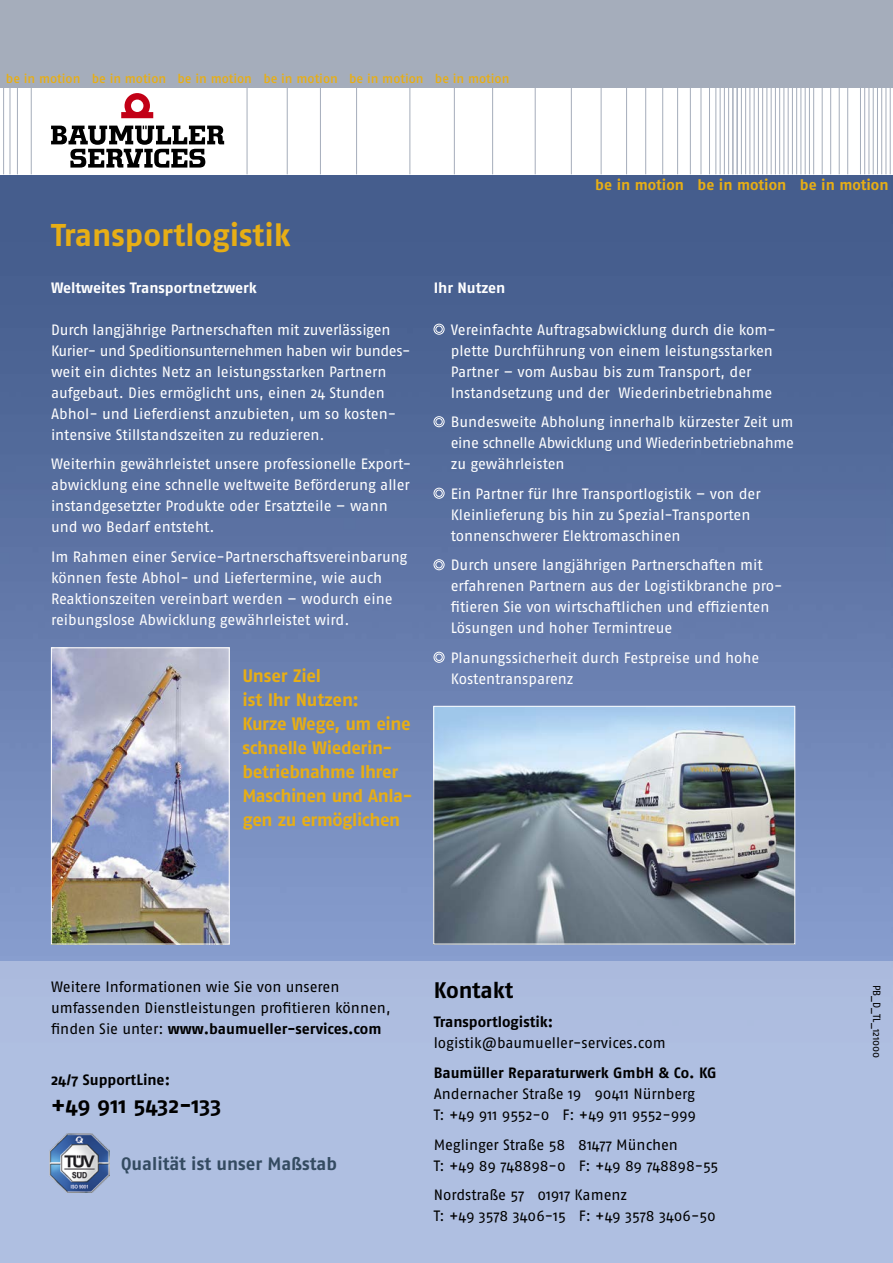
<style>
.page{position:relative;width:893px;height:1263px;background:#fff}
.page>*{position:absolute;margin:0;border:0;box-sizing:border-box;transform-origin:0 0}
.t1{font:700 31.5px "Fago No";color:#e7ae15}
.t2{font:700 22.5px "Fago No";letter-spacing:-.005em;color:#000}
.t3{font:700 18px/24px "Fago No";letter-spacing:-.02em;color:#e7ae15}
.t4{font:700 18px "Fago No";letter-spacing:-.005em;color:#344b61}
.t5{font:15px/21px "Fago No";letter-spacing:-.005em;color:#fff}
.t6{font:15px/21px "Fago No";letter-spacing:-.005em;color:#000}
.t7{font:700 15px "Fago No";color:#000}
.t8{font:700 15px "Fago No";letter-spacing:-.005em;color:#fff}
.t9{font:700 15px "Fago No";color:#e7ae15}
.t10{font:12.75px "Fago No Med";color:#e7ae15}
.t11{font:10.5px "Fago No";color:#000}
.s1{font-weight:700}
</style>
<div class="page">
<img style="left:0;top:174px;width:893px;height:787px">
<div style="left:0;top:961px;width:893px;height:302px;background:#afbfe1"></div>
<img style="left:435px;top:708px;width:358px;height:234px">
<div style="left:433px;top:706px;width:362px;height:238px;border:1px solid #fff"></div>
<img style="left:53px;top:649px;width:175px;height:293px">
<div style="left:51px;top:647px;width:179px;height:297px;border:1px solid #fff"></div>
<svg style="left:433px;top:324px;width:12px;height:11px"></svg>
<svg style="left:433px;top:416px;width:12px;height:11px"></svg>
<svg style="left:433px;top:488px;width:12px;height:11px"></svg>
<svg style="left:433px;top:559px;width:12px;height:11px"></svg>
<svg style="left:433px;top:652px;width:12px;height:11px"></svg>
<svg style="left:51px;top:93px;width:174px;height:75px"></svg>
<hr style="left:356px;top:87px;width:1px;height:87px;background:#a5adbb">
<hr style="left:320px;top:87px;width:1px;height:87px;background:#a5adbb">
<hr style="left:31px;top:87px;width:1px;height:87px;background:#a5adbb">
<hr style="left:247px;top:87px;width:1px;height:87px;background:#a5adbb">
<hr style="left:17px;top:87px;width:1px;height:87px;background:#a5adbb">
<hr style="left:10px;top:87px;width:1px;height:87px;background:#a5adbb">
<hr style="left:3px;top:87px;width:1px;height:87px;background:#a5adbb">
<hr style="left:890px;top:87px;width:1px;height:87px;background:#a5adbb">
<hr style="left:885px;top:87px;width:1px;height:87px;background:#a5adbb">
<hr style="left:881px;top:87px;width:1px;height:87px;background:#a5adbb">
<hr style="left:877px;top:87px;width:1px;height:87px;background:#a5adbb">
<hr style="left:873px;top:87px;width:1px;height:87px;background:#a5adbb">
<hr style="left:868px;top:87px;width:1px;height:87px;background:#a5adbb">
<hr style="left:864px;top:87px;width:1px;height:87px;background:#a5adbb">
<hr style="left:601px;top:87px;width:1px;height:87px;background:#a5adbb">
<hr style="left:571px;top:87px;width:1px;height:87px;background:#a5adbb">
<hr style="left:535px;top:87px;width:1px;height:87px;background:#a5adbb">
<hr style="left:287px;top:87px;width:1px;height:87px;background:#a5adbb">
<hr style="left:720px;top:87px;width:1px;height:87px;background:#a5adbb">
<hr style="left:715px;top:87px;width:1px;height:87px;background:#a5adbb">
<hr style="left:709px;top:87px;width:1px;height:87px;background:#a5adbb">
<hr style="left:701px;top:87px;width:1px;height:87px;background:#a5adbb">
<hr style="left:690px;top:87px;width:1px;height:87px;background:#a5adbb">
<hr style="left:677px;top:87px;width:1px;height:87px;background:#a5adbb">
<hr style="left:662px;top:87px;width:1px;height:87px;background:#a5adbb">
<hr style="left:645px;top:87px;width:1px;height:87px;background:#a5adbb">
<hr style="left:626px;top:87px;width:1px;height:87px;background:#a5adbb">
<hr style="left:454px;top:87px;width:1px;height:87px;background:#a5adbb">
<hr style="left:492px;top:87px;width:1px;height:87px;background:#a5adbb">
<hr style="left:409px;top:87px;width:1px;height:87px;background:#a5adbb">
<hr style="left:847px;top:87px;width:1px;height:87px;background:#a5adbb">
<hr style="left:839px;top:87px;width:1px;height:87px;background:#a5adbb">
<hr style="left:830px;top:87px;width:1px;height:87px;background:#a5adbb">
<hr style="left:822px;top:87px;width:1px;height:87px;background:#a5adbb">
<hr style="left:813px;top:87px;width:1px;height:87px;background:#a5adbb">
<hr style="left:809px;top:87px;width:1px;height:87px;background:#a5adbb">
<hr style="left:805px;top:87px;width:1px;height:87px;background:#a5adbb">
<hr style="left:800px;top:87px;width:1px;height:87px;background:#a5adbb">
<hr style="left:796px;top:87px;width:1px;height:87px;background:#a5adbb">
<hr style="left:792px;top:87px;width:1px;height:87px;background:#a5adbb">
<hr style="left:788px;top:87px;width:1px;height:87px;background:#a5adbb">
<hr style="left:783px;top:87px;width:1px;height:87px;background:#a5adbb">
<hr style="left:779px;top:87px;width:1px;height:87px;background:#a5adbb">
<hr style="left:775px;top:87px;width:1px;height:87px;background:#a5adbb">
<hr style="left:771px;top:87px;width:1px;height:87px;background:#a5adbb">
<hr style="left:766px;top:87px;width:1px;height:87px;background:#a5adbb">
<hr style="left:762px;top:87px;width:1px;height:87px;background:#a5adbb">
<hr style="left:758px;top:87px;width:1px;height:87px;background:#a5adbb">
<hr style="left:754px;top:87px;width:1px;height:87px;background:#a5adbb">
<hr style="left:749px;top:87px;width:1px;height:87px;background:#a5adbb">
<hr style="left:745px;top:87px;width:1px;height:87px;background:#a5adbb">
<hr style="left:741px;top:87px;width:1px;height:87px;background:#a5adbb">
<hr style="left:737px;top:87px;width:1px;height:87px;background:#a5adbb">
<hr style="left:732px;top:87px;width:1px;height:87px;background:#a5adbb">
<hr style="left:728px;top:87px;width:1px;height:87px;background:#a5adbb">
<hr style="left:724px;top:87px;width:1px;height:87px;background:#a5adbb">
<hr style="left:860px;top:87px;width:1px;height:87px;background:#a5adbb">
<div style="left:0;top:0;width:893px;height:87px;background:#a5adbb"></div>
<img style="left:50px;top:1133px;width:59px;height:59px">
<p class="t10" style="left:6px;top:71px;width:505px">be in motion be in motion be in motion be in motion be in motion be in motion</p>
<p class="t9" style="left:595px;top:176px;width:295px">be in motion be in motion be in motion</p>
<h1 class="t1" style="left:51px;top:217px;width:241px">Transportlogistik</h1>
<p class="t8" style="left:51px;top:278px;width:207px">Weltweites Transportnetzwerk</p>
<p class="t5" style="left:51px;top:319px;width:361px">Durch langjährige Partnerschaften mit zuverlässigen Kurier- und Speditionsunternehmen haben wir bundes&shy;weit ein dichtes Netz an leistungsstarken Partnern aufgebaut. Dies ermöglicht uns, einen 24 Stunden Abhol- und Lieferdienst anzubieten, um so kosten&shy;intensive Stillstandszeiten zu reduzieren.</p>
<p class="t5" style="left:51px;top:453px;width:362px">Weiterhin gewährleistet unsere professionelle Export&shy;abwicklung eine schnelle weltweite Beförderung aller instandgesetzter Produkte oder Ersatzteile – wann und wo Bedarf entsteht.</p>
<p class="t5" style="left:51px;top:546px;width:358px">Im Rahmen einer Service-Partnerschaftsvereinbarung können feste Abhol- und Liefertermine, wie auch Reaktionszeiten vereinbart werden – wodurch eine reibungslose Abwicklung gewährleistet wird.</p>
<p class="t3" style="left:242px;top:663px;width:172px">Unser Ziel<br>ist Ihr Nutzen:<br>Kurze Wege, um eine schnelle Wiederin&shy;betriebnahme Ihrer<br>Maschinen und Anla&shy;gen zu ermöglichen</p>
<p class="t8" style="left:434px;top:278px;width:73px">Ihr Nutzen</p>
<p class="t5" style="left:451px;top:319px;width:327px">Vereinfachte Auftragsabwicklung durch die kom&shy;plette Durchführung von einem leistungsstarken Partner – vom Ausbau bis zum Transport, der Instandsetzung und der Wiederinbetriebnahme</p>
<p class="t5" style="left:451px;top:411px;width:345px;text-align:justify">Bundesweite Abholung innerhalb kürzester Zeit um eine schnelle Abwicklung und Wiederinbetriebnahme zu gewährleisten</p>
<p class="t5" style="left:451px;top:483px;width:311px">Ein Partner für Ihre Transportlogistik – von der<br>Kleinlieferung bis hin zu Spezial-Transporten tonnenschwerer Elektromaschinen</p>
<p class="t5" style="left:451px;top:554px;width:333px">Durch unsere langjährigen Partnerschaften mit erfahrenen Partnern aus der Logistikbranche pro&shy;fitieren Sie von wirtschaftlichen und effizienten Lösungen und hoher Termintreue</p>
<p class="t5" style="left:451px;top:647px;width:310px">Planungssicherheit durch Festpreise und hohe<br>Kostentransparenz</p>
<p class="t6" style="left:51px;top:976px;width:341px">Weitere Informationen wie Sie von unseren umfassenden Dienstleistungen profitieren können, finden Sie unter: <span class="s1">www.baumueller-services.com</span></p>
<p class="t7" style="left:51px;top:1071px;width:121px">24/7 SupportLine:</p>
<h2 class="t2" style="left:51px;top:1092px;width:172px">+49 911 5432-133</h2>
<p class="t4" style="left:121px;top:1153px;width:217px">Qualität ist unser Maßstab</p>
<h2 class="t2" style="left:434px;top:977px;width:81px">Kontakt</h2>
<p class="t7" style="left:434px;top:1013px;width:121px">Transportlogistik:</p>
<p class="t6" style="left:434px;top:1032px;width:233px">logistik@baumueller-services.com</p>
<p class="t7" style="left:434px;top:1064px;width:284px">Baumüller Reparaturwerk GmbH &amp; Co. KG</p>
<p class="t6" style="left:434px;top:1083px;width:264px">Andernacher Straße 19 90411 Nürnberg<br>T: +49 911 9552-0 F: +49 911 9552-999</p>
<p class="t6" style="left:434px;top:1134px;width:286px">Meglinger Straße 58 81477 München<br>T: +49 89 748898-0 F: +49 89 748898-55</p>
<p class="t6" style="left:434px;top:1184px;width:284px">Nordstraße 57 01917 Kamenz<br>T: +49 3578 3406-15 F: +49 3578 3406-50</p>
<p class="t11" style="left:883px;top:984px;width:75px;rotate:90deg">PB_D_TL_121000</p>
</div>
